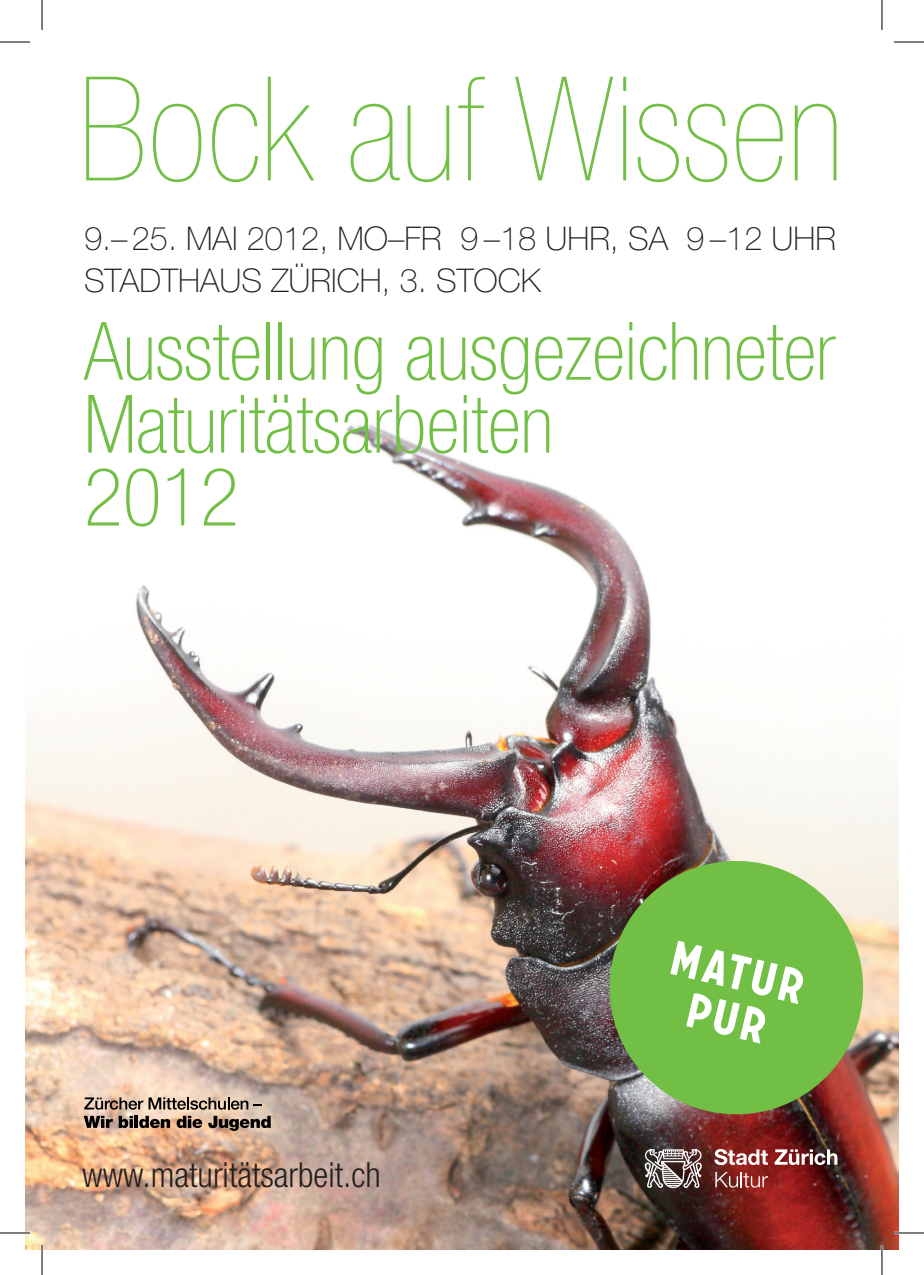
<style>
.page{position:relative;width:924px;height:1275px;background:#fff}
.page>*{position:absolute;margin:0;border:0;box-sizing:border-box;transform-origin:0 0}
.t1{font:900 condensed 145px "Helvetica Neue";color:#71bf44}
.t2{font:100 condensed 80.6px/72.8px "Helvetica Neue";color:#71bf44}
.t3{font:300 condensed 34.6px "Helvetica Neue";color:#231f20}
.t4{font:100 32.6px/42.4px "Helvetica Neue";color:#231f20}
</style>
<div class="page">
<img style="left:25px;top:25px;width:873px;height:1225px">
<svg style="left:84px;top:1097px;width:178px;height:12px;background:#988678"></svg>
<svg style="left:84px;top:1115px;width:29px;height:12px"></svg>
<svg style="left:119px;top:1115px;width:14px;height:13px"></svg>
<hr style="left:134px;top:1115px;width:4px;height:12px;background:#000">
<svg style="left:139px;top:1115px;width:31px;height:13px"></svg>
<svg style="left:176px;top:1115px;width:26px;height:13px"></svg>
<svg style="left:208px;top:1115px;width:62px;height:16px"></svg>
<img style="left:591px;top:843px;width:289px;height:289px">
<svg style="left:670px;top:940px;width:134px;height:103px"></svg>
<svg style="left:714px;top:1149px;width:53px;height:16px"></svg>
<svg style="left:774px;top:1149px;width:63px;height:16px"></svg>
<svg style="left:715px;top:1172px;width:52px;height:15px"></svg>
<svg style="left:644px;top:1148px;width:57px;height:40px"></svg>
<hr style="left:0;top:41px;width:30px;height:2px;background:#fff">
<hr style="left:893px;top:41px;width:30px;height:2px;background:#fff">
<hr style="left:0;top:1231px;width:30px;height:3px;background:#fff">
<hr style="left:893px;top:1231px;width:30px;height:3px;background:#fff">
<hr style="left:41px;top:0;width:2px;height:30px;background:#fff">
<hr style="left:41px;top:1245px;width:2px;height:30px;background:#fff">
<hr style="left:880px;top:0;width:2px;height:30px;background:#fff">
<hr style="left:880px;top:1245px;width:2px;height:30px;background:#fff">
<hr style="left:0;top:42px;width:30px;height:1px;background:#000">
<hr style="left:893px;top:42px;width:30px;height:1px;background:#000">
<hr style="left:0;top:1232px;width:30px;height:1px;background:#000">
<hr style="left:893px;top:1232px;width:30px;height:1px;background:#000">
<hr style="left:42px;top:0;width:1px;height:30px;background:#000">
<hr style="left:42px;top:1245px;width:1px;height:30px;background:#000">
<hr style="left:881px;top:0;width:1px;height:30px;background:#000">
<hr style="left:881px;top:1245px;width:1px;height:30px;background:#000">
<h1 class="t1" style="left:78px;top:50px;width:767px">Bock auf Wissen</h1>
<p class="t4" style="left:84px;top:217px;width:753px">9.–25. MAI 2012, MO–FR 9 –18 UHR, SA 9 –12 UHR<br>STADTHAUS ZÜRICH, 3. STOCK</p>
<h2 class="t2" style="left:84px;top:314px;width:752px">Ausstellung ausgezeichneter<br>Maturitätsarbeiten<br>2012</h2>
<p class="t3" style="left:82px;top:1154px;width:300px">www.maturitätsarbeit.ch</p>
</div>
